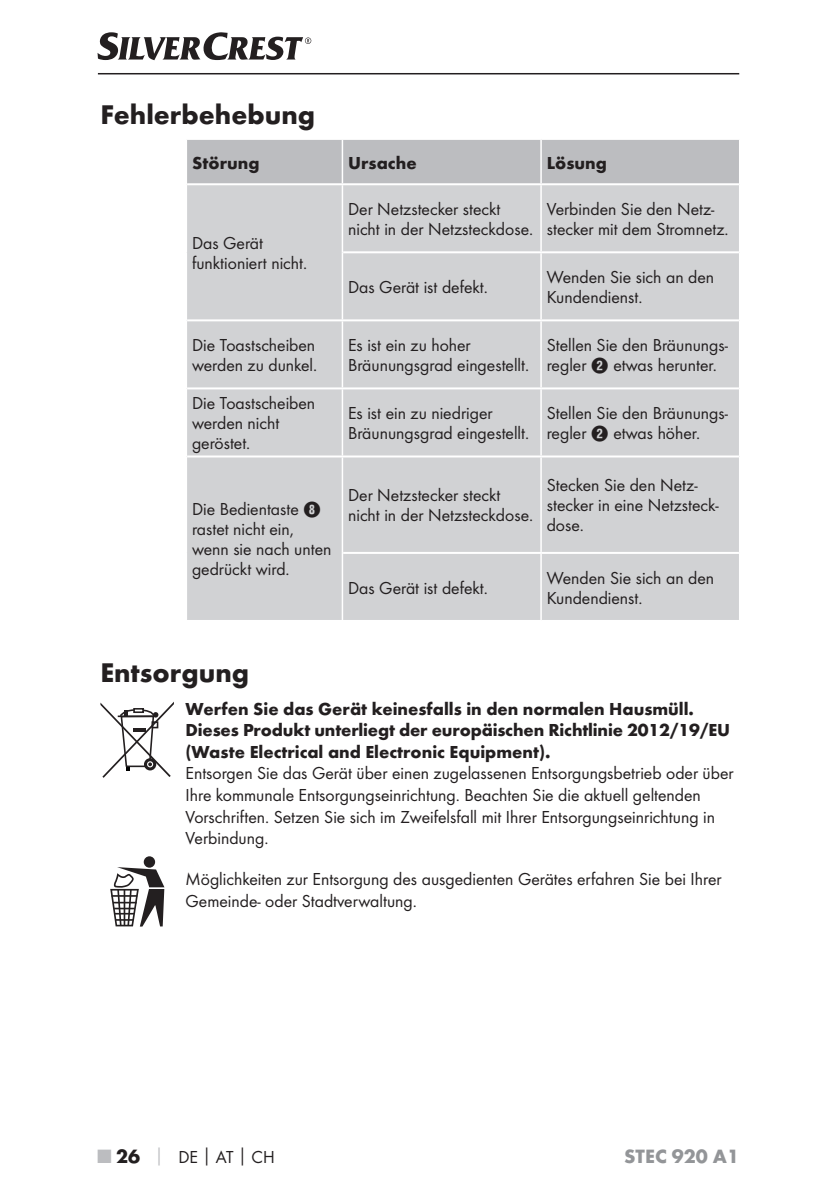
<style>
.page{position:relative;width:840px;height:1191px;background:#fff}
.page>*{position:absolute;margin:0;border:0;box-sizing:border-box;transform-origin:0 0}
.t1{font:700 28px "Futura";color:#231f20}
.t2{font:700 20px "Futura";color:#939598}
.t3{font:18px/20px "Futura Boo";color:#231f20}
.t4{font:700 18px/21.6px "Futura";color:#231f20}
.s1{font-family:"Hako PI Nummern"}
.s2{font-family:"Futura";font-weight:700;font-size:20px;color:#bcbdc0}
.s3{font-family:"Futura";font-weight:700;font-size:20px}
.s4{font-family:"Futura";font-weight:700;color:#bcbdc0}
.s5{font-family:"Futura";font-weight:700}
</style>
<div class="page">
<hr style="left:98px;top:73px;width:640px;height:1px;background:#231f20">
<svg style="left:97px;top:32px;width:214px;height:28px"></svg>
<div style="left:187px;top:140px;width:551px;height:43px;background:#bcbdc0"></div>
<div style="left:187px;top:185px;width:551px;height:435px;background:#d1d2d4"></div>
<hr style="left:343px;top:251px;width:197px;height:2px;background:#fff">
<hr style="left:540px;top:251px;width:198px;height:2px;background:#fff">
<hr style="left:187px;top:319px;width:353px;height:2px;background:#fff">
<hr style="left:540px;top:319px;width:198px;height:2px;background:#fff">
<hr style="left:187px;top:387px;width:353px;height:2px;background:#fff">
<hr style="left:540px;top:387px;width:198px;height:2px;background:#fff">
<hr style="left:187px;top:455px;width:353px;height:2px;background:#fff">
<hr style="left:540px;top:455px;width:198px;height:2px;background:#fff">
<hr style="left:343px;top:552px;width:197px;height:2px;background:#fff">
<hr style="left:540px;top:552px;width:198px;height:2px;background:#fff">
<hr style="left:341px;top:140px;width:2px;height:43px;background:#fff">
<hr style="left:540px;top:140px;width:1px;height:43px;background:#fff">
<hr style="left:341px;top:185px;width:2px;height:67px;background:#fff">
<hr style="left:540px;top:185px;width:1px;height:66px;background:#fff">
<hr style="left:341px;top:252px;width:2px;height:67px;background:#fff">
<hr style="left:540px;top:253px;width:1px;height:66px;background:#fff">
<hr style="left:341px;top:321px;width:2px;height:66px;background:#fff">
<hr style="left:540px;top:321px;width:1px;height:66px;background:#fff">
<hr style="left:341px;top:389px;width:2px;height:66px;background:#fff">
<hr style="left:540px;top:389px;width:1px;height:66px;background:#fff">
<hr style="left:341px;top:457px;width:2px;height:96px;background:#fff">
<hr style="left:540px;top:457px;width:1px;height:95px;background:#fff">
<hr style="left:341px;top:553px;width:2px;height:67px;background:#fff">
<hr style="left:540px;top:554px;width:1px;height:66px;background:#fff">
<svg style="left:100px;top:701px;width:74px;height:77px"></svg>
<div style="left:144px;top:856px;width:11px;height:11px;background:#231f20;border-radius:50%"></div>
<svg style="left:110px;top:867px;width:54px;height:59px"></svg>
<h1 class="t1" style="left:100px;top:104px;width:216px">Fehlerbehebung</h1>
<p class="t4" style="left:192px;top:153px;width:69px">Störung</p>
<p class="t4" style="left:348px;top:153px;width:70px">Ursache</p>
<p class="t4" style="left:546px;top:153px;width:62px">Lösung</p>
<p class="t3" style="left:192px;top:234px;width:117px">Das Gerät funktioniert nicht.</p>
<p class="t3" style="left:348px;top:200px;width:186px">Der Netzstecker steckt nicht in der Netzsteckdose.</p>
<p class="t3" style="left:546px;top:200px;width:183px">Verbinden Sie den Netz&shy;stecker mit dem Stromnetz.</p>
<p class="t3" style="left:348px;top:278px;width:141px">Das Gerät ist defekt.</p>
<p class="t3" style="left:546px;top:268px;width:169px">Wenden Sie sich an den<br>Kundendienst.</p>
<p class="t3" style="left:192px;top:336px;width:127px">Die Toastscheiben werden zu dunkel.</p>
<p class="t3" style="left:348px;top:336px;width:182px">Es ist ein zu hoher<br>Bräunungsgrad eingestellt.</p>
<p class="t3" style="left:546px;top:336px;width:183px">Stellen Sie den Bräunungs&shy;regler <span class="s1">2</span> etwas herunter.</p>
<p class="t3" style="left:192px;top:394px;width:125px">Die Toastscheiben werden nicht geröstet.</p>
<p class="t3" style="left:348px;top:404px;width:182px">Es ist ein zu niedriger<br>Bräunungsgrad eingestellt.</p>
<p class="t3" style="left:546px;top:404px;width:183px">Stellen Sie den Bräunungs&shy;regler <span class="s1">2</span> etwas höher.</p>
<p class="t3" style="left:192px;top:500px;width:141px">Die Bedientaste <span class="s1">8 </span>rastet nicht ein, wenn sie nach unten gedrückt wird.</p>
<p class="t3" style="left:348px;top:486px;width:186px">Der Netzstecker steckt nicht in der Netzsteckdose.</p>
<p class="t3" style="left:546px;top:476px;width:173px">Stecken Sie den Netz&shy;stecker in eine Netzsteck&shy;dose.</p>
<p class="t3" style="left:348px;top:578px;width:141px">Das Gerät ist defekt.</p>
<p class="t3" style="left:546px;top:568px;width:169px">Wenden Sie sich an den<br>Kundendienst.</p>
<h1 class="t1" style="left:100px;top:661px;width:150px">Entsorgung</h1>
<p class="t4" style="left:185px;top:699px;width:545px">Werfen Sie das Gerät keinesfalls in den normalen Hausmüll.<br>Dieses Produkt unterliegt der europäischen Richtlinie 2012/19/EU (Waste Electrical and Electronic Equipment).</p>
<p class="t3" style="left:185px;top:763px;width:549px;line-height:21.6px">Entsorgen Sie das Gerät über einen zugelassenen Entsorgungsbetrieb oder über Ihre kommunale Entsorgungseinrichtung. Beachten Sie die aktuell geltenden Vorschriften. Setzen Sie sich im Zweifelsfall mit Ihrer Entsorgungseinrichtung in Verbindung.</p>
<p class="t3" style="left:185px;top:869px;width:537px;line-height:21.6px">Möglichkeiten zur Entsorgung des ausgedienten Gerätes erfahren Sie bei Ihrer<br>Gemeinde- oder Stadtverwaltung.</p>
<p class="t3" style="left:98px;top:1147px;width:178px"><span class="s2">■</span> <span class="s3">26</span> <span class="s4">│</span> DE<span class="s5">│</span>AT<span class="s5">│</span>CH</p>
<p class="t2" style="left:623px;top:1148px;width:116px">STEC 920 A1</p>
</div>
